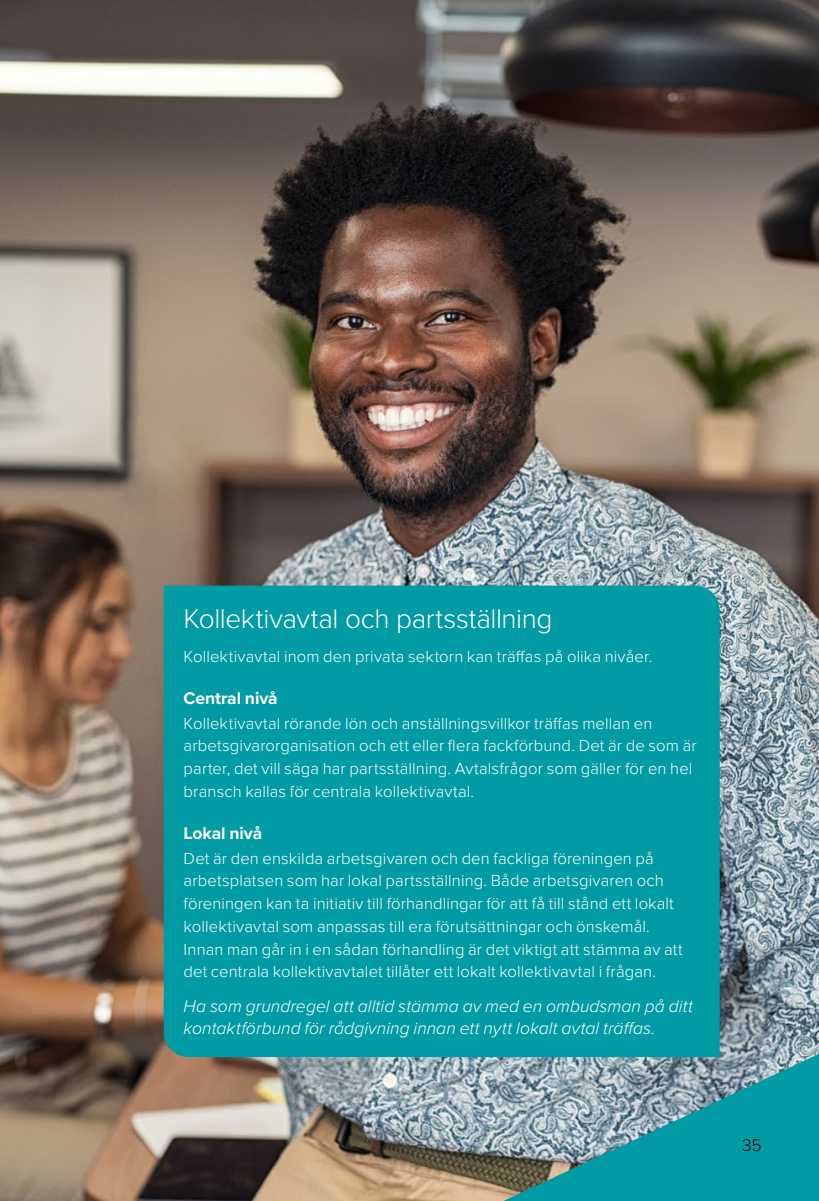
<style>
.page{position:relative;width:819px;height:1201px;background:#fff}
.page>*{position:absolute;margin:0;border:0;box-sizing:border-box;transform-origin:0 0}
.t1{font:300 28px "Proxima Nova";letter-spacing:-.015em;color:#fff}
.t2{font:italic 300 17.5px/22.8px "Proxima Nova";letter-spacing:.005em;color:#fff}
.t3{font:700 17.5px "Proxima Nova";letter-spacing:-.005em;color:#fff}
.t4{font:300 17.5px "Proxima Nova";color:#000}
.t5{font:300 16.62px/22.8px "Proxima Nova";letter-spacing:.005em;color:#fff}
</style>
<div class="page">
<img style="left:0;top:0;width:819px;height:1200px">
<div style="left:164px;top:585px;width:555px;height:472px;background:#009ba4"></div>
<svg style="left:453px;top:1041px;width:366px;height:159px"></svg>
<h1 class="t1" style="left:184px;top:597px;width:370px">Kollektivavtal och partsställning</h1>
<p class="t5" style="left:184px;top:644px;width:470px">Kollektivavtal inom den privata sektorn kan träffas på olika nivåer.</p>
<p class="t3" style="left:184px;top:685px;width:96px">Central nivå</p>
<p class="t5" style="left:184px;top:710px;width:514px">Kollektivavtal rörande lön och anställningsvillkor träffas mellan en arbetsgivarorganisation och ett eller flera fackförbund. Det är de som är parter, det vill säga har partsställning. Avtalsfrågor som gäller för en hel bransch kallas för centrala kollektivavtal.</p>
<p class="t3" style="left:184px;top:820px;width:80px">Lokal nivå</p>
<p class="t5" style="left:184px;top:845px;width:500px">Det är den enskilda arbetsgivaren och den fackliga föreningen på arbetsplatsen som har lokal partsställning. Både arbetsgivaren och föreningen kan ta initiativ till förhandlingar för att få till stånd ett lokalt kollektivavtal som anpassas till era förutsättningar och önskemål.<br>Innan man går in i en sådan förhandling är det viktigt att stämma av att det centrala kollektivavtalet tillåter ett lokalt kollektivavtal i frågan.</p>
<p class="t2" style="left:184px;top:993px;width:511px">Ha som grundregel att alltid stämma av med en ombudsman på ditt kontaktförbund för rådgivning innan ett nytt lokalt avtal träffas.</p>
<p class="t4" style="left:742px;top:1131px;width:21px">35</p>
</div>
